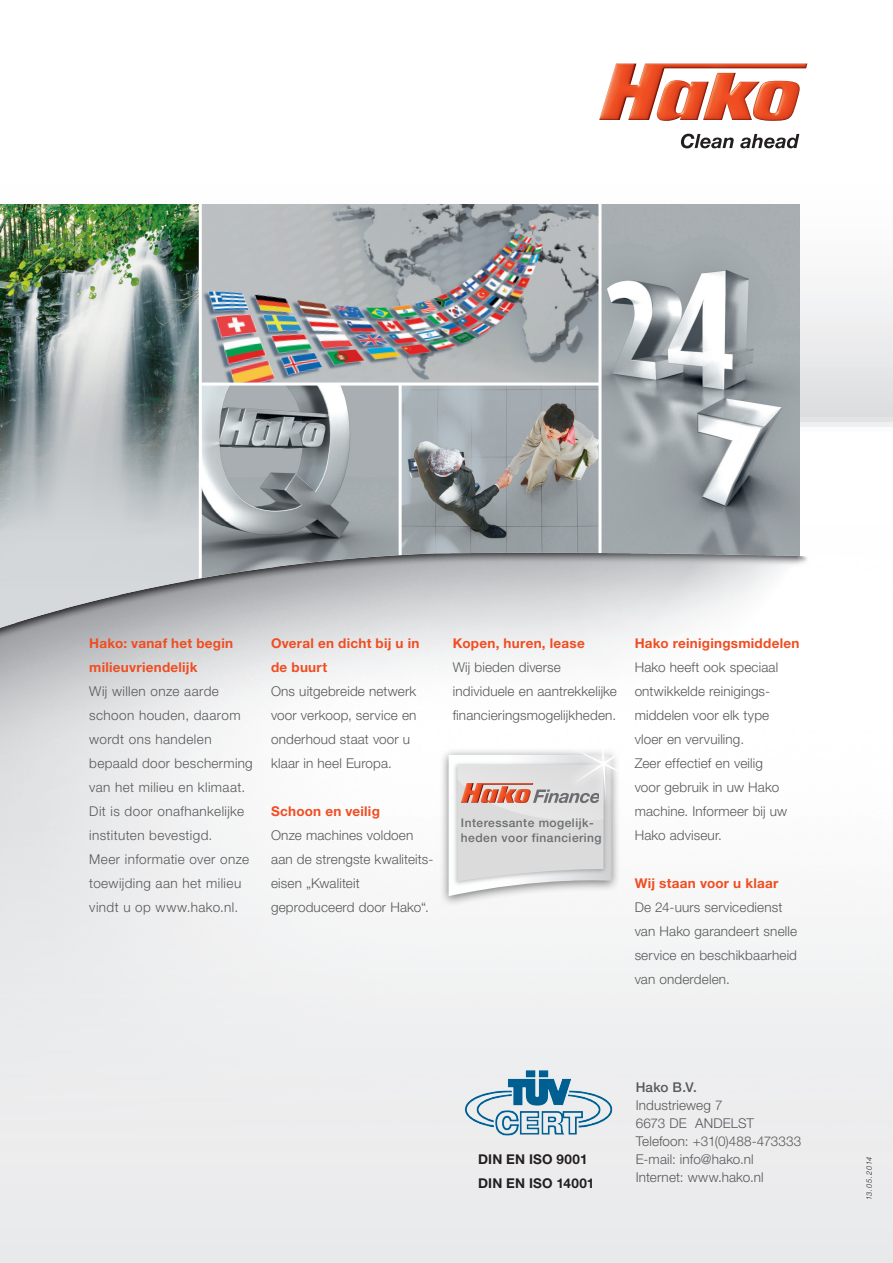
<style>
.page{position:relative;width:893px;height:1263px;background:#fff}
.page>*{position:absolute;margin:0;border:0;box-sizing:border-box;transform-origin:0 0}
.t1{font:300 13.5px/24px "Helvetica Neue LT Std";letter-spacing:.015em;color:#57585a}
.t2{font:700 13.5px/24px "Helvetica Neue LT Std";letter-spacing:.02em;color:#f04d22}
.t3{font:700 13.5px/24px "Helvetica Neue LT Std";letter-spacing:.02em;color:#231f20}
.t4{font:500 13.5px "Helvetica Neue LT Std";color:#57585a}
.t5{font:500 12px/15px "Helvetica Neue LT Std";letter-spacing:.04em;color:#6c6d70}
.t6{font:italic 300 7.5px "Helvetica Neue LT Std";letter-spacing:.075em;color:#231f20}
</style>
<div class="page">
<svg style="left:616px;top:63px;width:277px;height:456px"></svg>
<img style="left:0;top:204px;width:199px;height:315px">
<img style="left:202px;top:386px;width:197px;height:133px">
<img style="left:402px;top:386px;width:196px;height:133px">
<img style="left:601px;top:204px;width:198px;height:315px">
<img style="left:202px;top:204px;width:396px;height:179px">
<img style="left:0;top:519px;width:893px;height:744px">
<img style="left:459px;top:1064px;width:159px;height:82px">
<div style="left:439px;top:747px;width:181px;height:160px;background:#231f20;opacity:.57"></div>
<svg style="left:449px;top:705px;width:216px;height:191px"></svg>
<img style="left:599px;top:64px;width:208px;height:57px">
<img style="left:681px;top:134px;width:118px;height:14px">
<p class="t2" style="left:89px;top:631px;width:145px">Hako: vanaf het begin milieuvriendelijk</p>
<p class="t1" style="left:89px;top:679px;width:165px">Wij willen onze aarde schoon houden, daarom wordt ons handelen bepaald door bescherming van het milieu en klimaat.<br>Dit is door onafhankelijke instituten bevestigd.<br>Meer informatie over onze toewijding aan het milieu vindt u op www.hako.nl.</p>
<p class="t2" style="left:271px;top:631px;width:150px">Overal en dicht bij u in de buurt</p>
<p class="t1" style="left:271px;top:679px;width:147px">Ons uitgebreide netwerk voor verkoop, service en onderhoud staat voor u klaar in heel Europa.</p>
<p class="t2" style="left:271px;top:799px;width:110px">Schoon en veilig</p>
<p class="t1" style="left:271px;top:823px;width:164px">Onze machines voldoen aan de strengste kwaliteits&shy;eisen „Kwaliteit geproduceerd door Hako“.</p>
<p class="t2" style="left:453px;top:631px;width:133px">Kopen, huren, lease</p>
<p class="t1" style="left:453px;top:655px;width:166px">Wij bieden diverse individuele en aantrekkelijke financieringsmogelijkheden.</p>
<p class="t5" style="left:461px;top:815px;width:142px">Interessante mogelijk&shy;heden voor financiering</p>
<p class="t2" style="left:635px;top:631px;width:166px">Hako reinigingsmiddelen</p>
<p class="t1" style="left:635px;top:655px;width:154px">Hako heeft ook speciaal ontwikkelde reinigings&shy;middelen voor elk type vloer en vervuiling.<br>Zeer effectief en veilig voor gebruik in uw Hako machine. Informeer bij uw<br>Hako adviseur.</p>
<p class="t2" style="left:635px;top:871px;width:145px">Wij staan voor u klaar</p>
<p class="t1" style="left:635px;top:895px;width:164px">De 24-uurs servicedienst van Hako garandeert snelle service en beschikbaarheid van onderdelen.</p>
<p class="t3" style="left:478px;top:1147px;width:118px">Din EN iso 9001<br>Din EN iso 14001</p>
<p class="t4" style="left:636px;top:1079px;width:63px">Hako B.V.</p>
<p class="t1" style="left:636px;top:1096px;width:167px;line-height:18px">Industrieweg 7<br>6673 DE ANDELST<br>Telefoon: +31(0)488-473333<br>E-mail: info@hako.nl<br>Internet: www.hako.nl</p>
<p class="t6" style="left:865px;top:1200px;width:45px;rotate:-90deg">13.05.2014</p>
</div>
